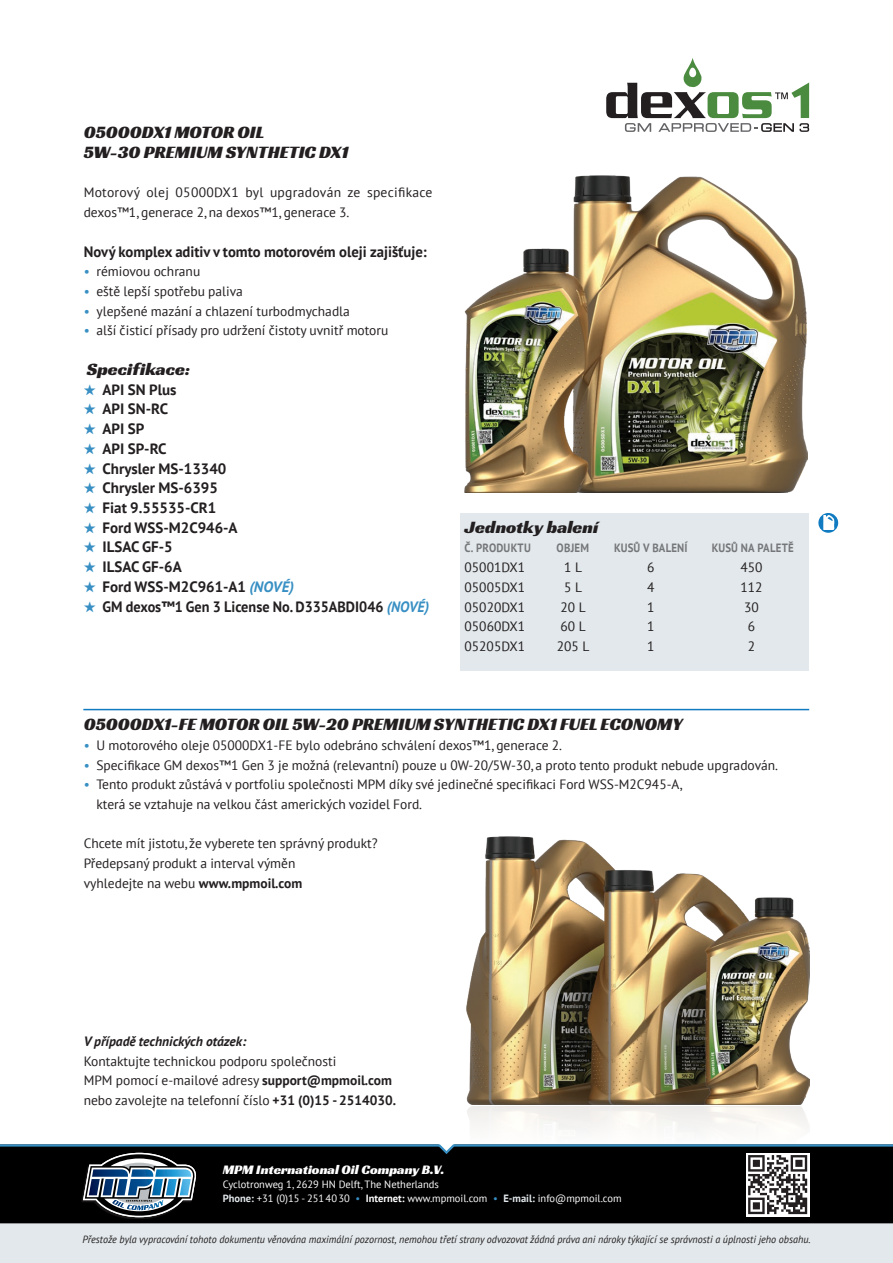
<style>
.page{position:relative;width:893px;height:1263px;background:#fff}
.page>*{position:absolute;margin:0;border:0;box-sizing:border-box;transform-origin:0 0}
.t1{font:18px/19.8px "Racing Sans One";color:#231f20}
.t2{font:700 15px "PT Sans";color:#231f20}
.t3{font:700 15px "PT Sans";color:#231f20;scale:.95 1}
.t4{font:13.5px/19.6px "PT Sans";color:#231f20}
.t5{font:13.5px "Racing Sans One";color:#fff}
.t6{font:italic 700 13.5px "PT Sans";color:#231f20}
.t7{font:700 12px "PT Sans";letter-spacing:.02em;color:#757679;scale:.9 1}
.t8{font:italic 10.5px "PT Sans";color:#231f20;scale:.96 1}
.t9{font:10.5px/14.1px "PT Sans";color:#fff}
.s1{color:#378fc3}
.s2{font-style:italic;color:#378fc3}
.s3{font-weight:700}
.s4{font-weight:700;color:#e2e8eb}
</style>
<div class="page">
<img style="left:467px;top:837px;width:342px;height:266px">
<div style="left:463px;top:1103px;width:350px;height:44px;background:#fff;opacity:.85"></div>
<div style="left:439px;top:1105px;width:426px;height:39px;background:linear-gradient(to right,#f8f7f5,#fbfaf9)"></div>
<img style="left:464px;top:176px;width:343px;height:316px">
<svg style="left:606px;top:58px;width:203px;height:74px"></svg>
<div style="left:460px;top:513px;width:349px;height:158px;background:#e2e8eb"></div>
<svg style="left:818px;top:513px;width:20px;height:20px"></svg>
<svg style="left:823px;top:515px;width:11px;height:15px"></svg>
<div style="left:0;top:1219px;width:893px;height:44px;background:#e2e8eb"></div>
<div style="left:0;top:1217px;width:893px;height:6px;background:#000"></div>
<div style="left:81px;top:1153px;width:115px;height:66px;background:#231f20;opacity:.75"></div>
<svg style="left:0;top:1143px;width:893px;height:74px;background:#171c1f"></svg>
<hr style="left:83px;top:709px;width:726px;height:1px;background:#107bc1">
<h1 class="t1" style="left:84px;top:122px;width:266px">05000DX1 MOTOR OIL<br>5W-30 PREMIUM SYNTHETIC DX1</h1>
<p class="t4" style="left:84px;top:182px;width:350px">Motorový olej 05000DX1 byl upgradován ze specifikace dexos™1, generace 2, na dexos™1, generace 3.</p>
<p class="t2" style="left:84px;top:241px;width:345px">Nový komplex aditiv v tomto motorovém oleji zajišťuje:</p>
<p class="t4" style="left:84px;top:261px;width:118px"><span class="s1">•</span> rémiovou ochranu</p>
<p class="t4" style="left:84px;top:281px;width:161px"><span class="s1">•</span> eště lepší spotřebu paliva</p>
<p class="t4" style="left:84px;top:301px;width:268px"><span class="s1">•</span> ylepšené mazání a chlazení turbodmychadla</p>
<p class="t4" style="left:84px;top:320px;width:306px"><span class="s1">•</span> alší čisticí přísady pro udržení čistoty uvnitř motoru</p>
<h1 class="t1" style="left:87px;top:359px;width:105px">Specifikace:</h1>
<p class="t2" style="left:84px;top:379px;width:94px"><span class="s1">▲</span>API SN Plus</p>
<p class="t2" style="left:84px;top:399px;width:86px"><span class="s1">▲</span>API SN-RC</p>
<p class="t2" style="left:84px;top:419px;width:62px"><span class="s1">▲</span>API SP</p>
<p class="t2" style="left:84px;top:439px;width:84px"><span class="s1">▲</span>API SP-RC</p>
<p class="t2" style="left:84px;top:458px;width:144px"><span class="s1">▲</span>Chrysler MS-13340</p>
<p class="t2" style="left:84px;top:478px;width:136px"><span class="s1">▲</span>Chrysler MS-6395</p>
<p class="t2" style="left:84px;top:498px;width:134px"><span class="s1">▲</span>Fiat 9.55535-CR1</p>
<p class="t2" style="left:84px;top:517px;width:155px"><span class="s1">▲</span>Ford WSS-M2C946-A</p>
<p class="t2" style="left:84px;top:537px;width:91px"><span class="s1">▲</span>ILSAC GF-5</p>
<p class="t2" style="left:84px;top:557px;width:100px"><span class="s1">▲</span>ILSAC GF-6A</p>
<p class="t2" style="left:84px;top:577px;width:212px"><span class="s1">▲</span>Ford WSS-M2C961-A1 <span class="s2">(NOVÉ)</span></p>
<p class="t3" style="left:84px;top:596px;width:365px"><span class="s1">▲</span>GM dexos™1 Gen 3 License No. D335ABDI046 <span class="s2">(NOVÉ)</span></p>
<h1 class="t1" style="left:465px;top:517px;width:135px">Jednotky balení</h1>
<p class="t7" style="left:465px;top:540px;width:75px">Č. PRODUKTU</p>
<p class="t7" style="left:557px;top:540px;width:38px">OBJEM</p>
<p class="t7" style="left:614px;top:540px;width:83px">KUSŮ V BALENÍ</p>
<p class="t7" style="left:712px;top:540px;width:93px">KUSŮ NA PALETĚ</p>
<p class="t4" style="left:465px;top:557px;width:62px">05001DX1</p>
<p class="t4" style="left:564px;top:557px;width:19px">1 L</p>
<p class="t4" style="left:647px;top:557px;width:9px">6</p>
<p class="t4" style="left:740px;top:557px;width:24px">450</p>
<p class="t4" style="left:465px;top:577px;width:62px">05005DX1</p>
<p class="t4" style="left:564px;top:577px;width:19px">5 L</p>
<p class="t4" style="left:647px;top:577px;width:9px">4</p>
<p class="t4" style="left:740px;top:577px;width:24px">112</p>
<p class="t4" style="left:465px;top:597px;width:62px">05020DX1</p>
<p class="t4" style="left:560px;top:597px;width:27px">20 L</p>
<p class="t4" style="left:647px;top:597px;width:9px">1</p>
<p class="t4" style="left:744px;top:597px;width:16px">30</p>
<p class="t4" style="left:465px;top:616px;width:62px">05060DX1</p>
<p class="t4" style="left:560px;top:616px;width:27px">60 L</p>
<p class="t4" style="left:647px;top:616px;width:9px">1</p>
<p class="t4" style="left:748px;top:616px;width:9px">6</p>
<p class="t4" style="left:465px;top:636px;width:62px">05205DX1</p>
<p class="t4" style="left:557px;top:636px;width:34px">205 L</p>
<p class="t4" style="left:647px;top:636px;width:9px">1</p>
<p class="t4" style="left:748px;top:636px;width:9px">2</p>
<h1 class="t1" style="left:84px;top:714px;width:600px">05000DX1-FE MOTOR OIL 5W-20 PREMIUM SYNTHETIC DX1 FUEL ECONOMY</h1>
<p class="t4" style="left:84px;top:735px;width:480px"><span class="s1">•</span> U motorového oleje 05000DX1-FE bylo odebráno schválení dexos™1, generace 2.</p>
<p class="t4" style="left:84px;top:755px;width:696px"><span class="s1">•</span> Specifikace GM dexos™1 Gen 3 je možná (relevantní) pouze u 0W-20/5W-30, a proto tento produkt nebude upgradován.</p>
<p class="t4" style="left:96px;top:774px;width:587px;text-indent:-13px"><span class="s1">•</span> Tento produkt zůstává v portfoliu společnosti MPM díky své jedinečné specifikaci Ford WSS-M2C945-A, která se vztahuje na velkou část amerických vozidel Ford.</p>
<p class="t4" style="left:84px;top:833px;width:295px">Chcete mít jistotu, že vyberete ten správný produkt?<br>Předepsaný produkt a interval výměn<br>vyhledejte na webu <span class="s3">www.mpmoil.com</span></p>
<p class="t6" style="left:84px;top:1032px;width:164px">V případě technických otázek:</p>
<p class="t4" style="left:84px;top:1050px;width:314px">Kontaktujte technickou podporu společnosti<br>MPM pomocí e-mailové adresy <span class="s3">support@mpmoil.com </span>nebo zavolejte na telefonní číslo <span class="s3">+31 (0)15 - 2514030.</span></p>
<p class="t5" style="left:223px;top:1161px;width:223px">MPM International Oil Company B.V.</p>
<p class="t9" style="left:223px;top:1177px;width:400px">Cyclotronweg 1, 2629 HN Delft, The Netherlands<br><span class="s4">Phone:</span> +31 (0)15 - 2514030 <span class="s1">•</span> <span class="s3">Internet:</span> www.mpmoil.com <span class="s1">•</span> <span class="s4">E-mail:</span> info@mpmoil.com</p>
<p class="t8" style="left:83px;top:1232px;width:760px">Přestože byla vypracování tohoto dokumentu věnována maximální pozornost, nemohou třetí strany odvozovat žádná práva ani nároky týkající se správnosti a úplnosti jeho obsahu.</p>
</div>
